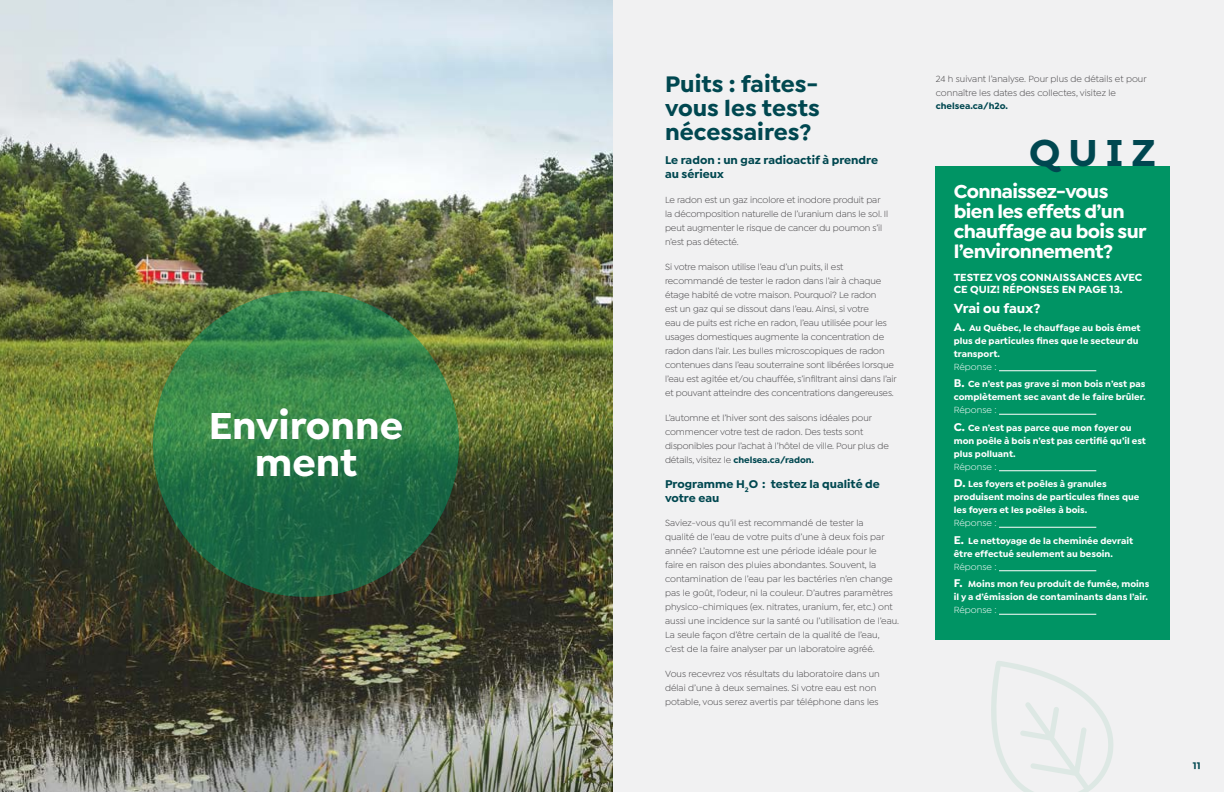
<style>
.page{position:relative;width:1224px;height:792px;background:#fff}
.page>*{position:absolute;margin:0;border:0;box-sizing:border-box;transform-origin:0 0}
.t1{font:700 40px/37px "Isidora Sans";color:#fff;text-align:center}
.t2{font:700 40px "Isidora Sans Alt";color:#004750}
.t3{font:700 24px/24px "Isidora Sans";color:#004750;text-align:justify}
.t4{font:700 20px/20px "Isidora Sans";letter-spacing:-.03em;color:#fff}
.t5{font:700 14px "Isidora Sans";color:#fff}
.t6{font:700 12px/14px "Isidora Sans";color:#004750}
.t7{font:700 11px/12px "Isidora Sans";color:#fff}
.t8{font:700 10px "Isidora Sans";color:#004750}
.t9{font:9.5px/14px "Isidora Sans";letter-spacing:-.01em;color:#474648}
.t10{font:700 9.5px/17.5px "Isidora Sans";color:#fff}
.t11{font:700 9.5px "Isidora Sans";color:#004750}
.t12{font:9.5px "Isidora Sans";color:#fff}
.s1{font-weight:700;color:#004750}
.s2{font-size:12px}
.s3{font-weight:400}
</style>
<div class="page">
<div style="left:612px;top:0;width:612px;height:792px;background:#f1f1f2"></div>
<img style="left:0;top:0;width:612px;height:792px">
<div style="left:936px;top:166px;width:234px;height:474px;background:#009464"></div>
<hr style="left:999px;top:371px;width:97px;height:1px;background:#fff">
<hr style="left:999px;top:414px;width:97px;height:1px;background:#fff">
<hr style="left:999px;top:471px;width:97px;height:1px;background:#fff">
<hr style="left:999px;top:527px;width:97px;height:1px;background:#fff">
<hr style="left:999px;top:571px;width:97px;height:1px;background:#fff">
<hr style="left:999px;top:614px;width:97px;height:1px;background:#fff">
<svg style="left:153px;top:291px;width:306px;height:306px"></svg>
<svg style="left:991px;top:661px;width:122px;height:131px"></svg>
<h1 class="t1" style="left:209px;top:407px;width:196px">Environne ment</h1>
<h2 class="t3" style="left:665px;top:72px;width:156px">Puits : faites&shy;vous les tests nécessaires?</h2>
<p class="t6" style="left:665px;top:153px;width:215px">Le radon : un gaz radioactif à prendre au sérieux</p>
<p class="t9" style="left:665px;top:193px;width:225px">Le radon est un gaz incolore et inodore produit par la décomposition naturelle de l’uranium dans le sol. Il peut augmenter le risque de cancer du poumon s’il n’est pas détecté.</p>
<p class="t9" style="left:665px;top:260px;width:233px">Si votre maison utilise l’eau d’un puits, il est recommandé de tester le radon dans l’air à chaque étage habité de votre maison. Pourquoi? Le radon<br>est un gaz qui se dissout dans l’eau. Ainsi, si votre<br>eau de puits est riche en radon, l’eau utilisée pour les usages domestiques augmente la concentration de radon dans l’air. Les bulles microscopiques de radon contenues dans l’eau souterraine sont libérées lorsque l’eau est agitée et/ou chauffée, s’infiltrant ainsi dans l’air et pouvant atteindre des concentrations dangereuses.</p>
<p class="t9" style="left:665px;top:411px;width:225px">L’automne et l’hiver sont des saisons idéales pour commencer votre test de radon. Des tests sont disponibles pour l’achat à l’hôtel de ville. Pour plus de détails, visitez le <span class="s1">chelsea.ca/radon.</span></p>
<p class="t6" style="left:665px;top:477px;width:216px">Programme H<sub>2</sub>O : testez la qualité de votre eau</p>
<p class="t9" style="left:665px;top:516px;width:236px">Saviez-vous qu’il est recommandé de tester la<br>qualité de l’eau de votre puits d’une à deux fois par année? L’automne est une période idéale pour le<br>faire en raison des pluies abondantes. Souvent, la contamination de l’eau par les bactéries n’en change pas le goût, l’odeur, ni la couleur. D’autres paramètres physico-chimiques (ex. nitrates, uranium, fer, etc.) ont aussi une incidence sur la santé ou l’utilisation de l’eau.<br>La seule façon d’être certain de la qualité de l’eau, c’est de la faire analyser par un laboratoire agréé.</p>
<p class="t9" style="left:665px;top:667px;width:216px">Vous recevrez vos résultats du laboratoire dans un délai d’une à deux semaines. Si votre eau est non potable, vous serez avertis par téléphone dans les</p>
<p class="t9" style="left:936px;top:72px;width:212px">24 h suivant l’analyse. Pour plus de détails et pour connaître les dates des collectes, visitez le</p>
<p class="t11" style="left:936px;top:100px;width:74px">chelsea.ca/h2o.</p>
<h1 class="t2" style="left:1029px;top:128px;width:128px">QUIZ</h1>
<h3 class="t4" style="left:954px;top:181px;width:194px">Connaissez-vous bien les effets d’un chauffage au bois sur l’environnement?</h3>
<p class="t7" style="left:954px;top:271px;width:190px">TESTEZ VOS CONNAISSANCES AVEC<br>CE QUIZ! RÉPONSES EN PAGE 13.</p>
<h3 class="t5" style="left:954px;top:300px;width:88px">Vrai ou faux?</h3>
<p class="t10" style="left:954px;top:321px;width:188px;line-height:13px"><span class="s2">A.</span> Au Québec, le chauffage au bois émet plus de particules fines que le secteur du transport.</p>
<p class="t10" style="left:954px;top:358px;width:193px"><span class="s3">Réponse :<br></span><span class="s2">B.</span> Ce n’est pas grave si mon bois n’est pas</p>
<p class="t10" style="left:954px;top:388px;width:193px">complètement sec avant de le faire brûler.</p>
<p class="t10" style="left:954px;top:401px;width:179px"><span class="s3">Réponse :<br></span><span class="s2">C.</span> Ce n’est pas parce que mon foyer ou</p>
<p class="t10" style="left:954px;top:434px;width:194px;line-height:13px">mon poêle à bois n’est pas certifié qu’il est plus polluant.</p>
<p class="t10" style="left:954px;top:458px;width:155px"><span class="s3">Réponse :<br></span><span class="s2">D.</span> Les foyers et poêles à granules</p>
<p class="t10" style="left:954px;top:491px;width:187px;line-height:13px">produisent moins de particules fines que les foyers et les poêles à bois.</p>
<p class="t10" style="left:954px;top:514px;width:181px"><span class="s3">Réponse :<br></span><span class="s2">E.</span> Le nettoyage de la cheminée devrait</p>
<p class="t10" style="left:954px;top:545px;width:161px">être effectué seulement au besoin.</p>
<p class="t10" style="left:954px;top:558px;width:197px"><span class="s3">Réponse :<br></span><span class="s2">F.</span> Moins mon feu produit de fumée, moins</p>
<p class="t10" style="left:954px;top:588px;width:196px">il y a d’émission de contaminants dans l’air.</p>
<p class="t12" style="left:954px;top:605px;width:44px">Réponse :</p>
<p class="t8" style="left:1193px;top:759px;width:9px">11</p>
</div>
